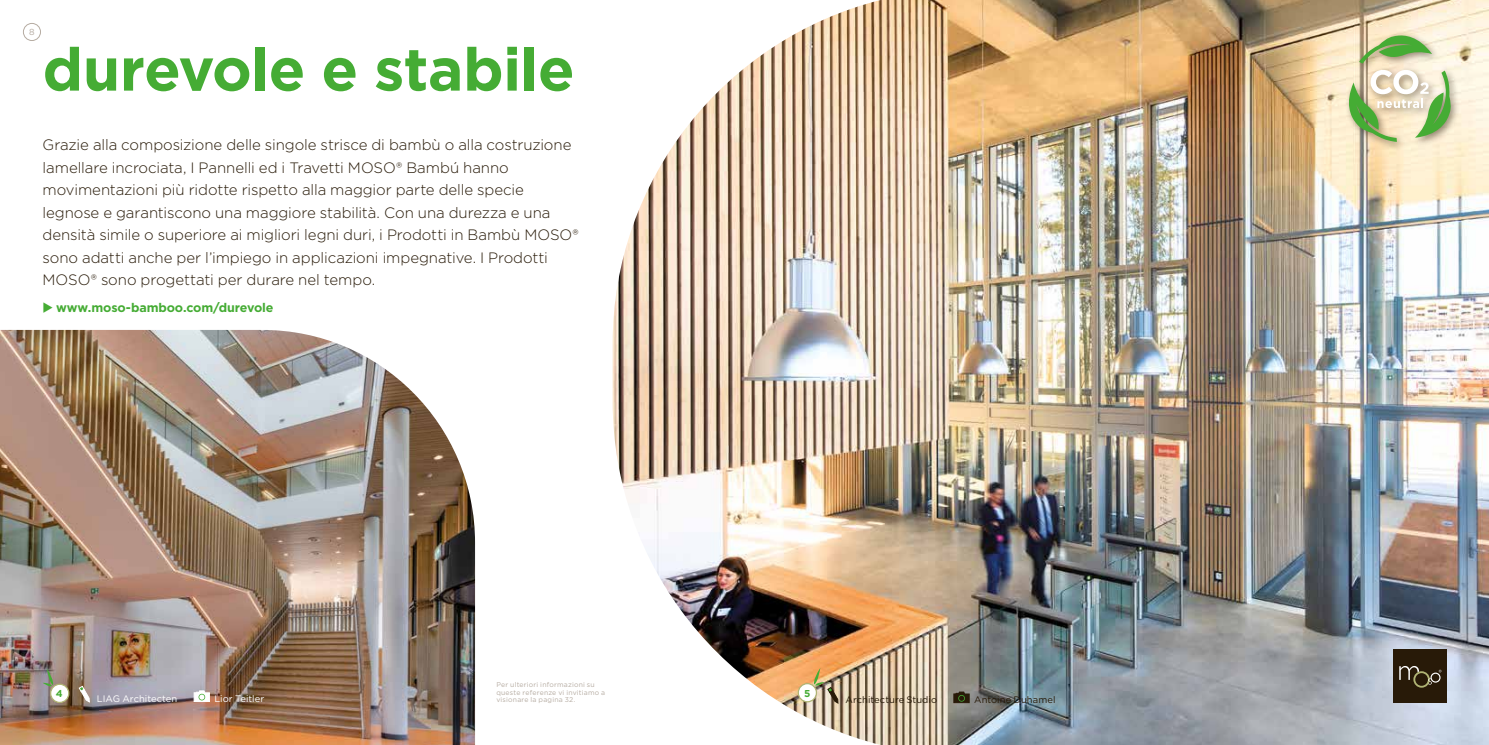
<style>
.page{position:relative;width:1489px;height:745px;background:#fff}
.page>*{position:absolute;margin:0;border:0;box-sizing:border-box;transform-origin:0 0}
.t1{font:700 60px "Gotham";letter-spacing:-.01em;color:#45ac34}
.t2{font:300 15px/22.5px "Gotham";letter-spacing:-.01em;color:#281a08}
.t3{font:700 12.5px "Gotham";letter-spacing:-.01em;color:#45ac34}
.t4{font:700 10px "Gotham";color:#45ac34}
.t5{font:9.38px "Gotham";letter-spacing:.005em;color:#281a08}
.t6{font:9.38px "Gotham";letter-spacing:.005em;color:#fff}
.t7{font:8.75px "Gotham";color:#b6aca2}
.t8{font:6.88px/7.5px "Gotham";letter-spacing:.03em;color:#b6aca2}
</style>
<div class="page">
<img style="left:0;top:330px;width:475px;height:414px">
<img style="left:612px;top:0;width:876px;height:744px">
<div style="left:1343px;top:31px;width:117px;height:120px;background:#281a08;opacity:.5"></div>
<svg style="left:1358px;top:35px;width:73px;height:29px"></svg>
<svg style="left:1344px;top:70px;width:107px;height:72px"></svg>
<div style="left:798px;top:683px;width:18px;height:18px;background:#fff;border-radius:50%"></div>
<div style="left:797px;top:682px;width:20px;height:20px;border:1px solid #b0b474;border-radius:50%"></div>
<div style="left:51px;top:683px;width:18px;height:19px;background:#fff;border-radius:50%"></div>
<div style="left:50px;top:683px;width:19px;height:19px;border:1px solid #b0b474;border-radius:50%"></div>
<svg style="left:43px;top:668px;width:12px;height:19px"></svg>
<svg style="left:194px;top:690px;width:16px;height:11px"></svg>
<svg style="left:79px;top:685px;width:11px;height:17px"></svg>
<svg style="left:812px;top:667px;width:26px;height:36px"></svg>
<svg style="left:953px;top:691px;width:16px;height:11px"></svg>
<div style="left:1393px;top:649px;width:53px;height:53px;background:#281a08"></div>
<svg style="left:1399px;top:666px;width:42px;height:21px"></svg>
<div style="left:23px;top:23px;width:18px;height:18px;border:1px solid #b6aca2;border-radius:50%"></div>
<p class="t7" style="left:29px;top:26px;width:7px">8</p>
<h1 class="t1" style="left:43px;top:29px;width:533px">durevole e stabile</h1>
<p class="t2" style="left:43px;top:133px;width:538px">Grazie alla composizione delle singole strisce di bambù o alla costruzione lamellare incrociata, I Pannelli ed i Travetti MOSO® Bambú hanno movimentazioni più ridotte rispetto alla maggior parte delle specie legnose e garantiscono una maggiore stabilità. Con una durezza e una densità simile o superiore ai migliori legni duri, i Prodotti in Bambù MOSO® sono adatti anche per l’impiego in applicazioni impegnative. I Prodotti MOSO® sono progettati per durare nel tempo.</p>
<p class="t3" style="left:43px;top:299px;width:232px">◆ www.moso-bamboo.com/durevole</p>
<p class="t8" style="left:496px;top:680px;width:110px">Per ulteriori informazioni su queste referenze vi invitiamo a visionare la pagina 32.</p>
<p class="t4" style="left:56px;top:686px;width:8px">4</p>
<p class="t4" style="left:804px;top:686px;width:8px">5</p>
<p class="t6" style="left:97px;top:691px;width:82px">LIAG Architecten</p>
<p class="t6" style="left:214px;top:692px;width:51px">Lior Teitler</p>
<p class="t5" style="left:845px;top:693px;width:93px">Architecture Studio</p>
<p class="t5" style="left:974px;top:693px;width:83px">Antoine Duhamel</p>
</div>
